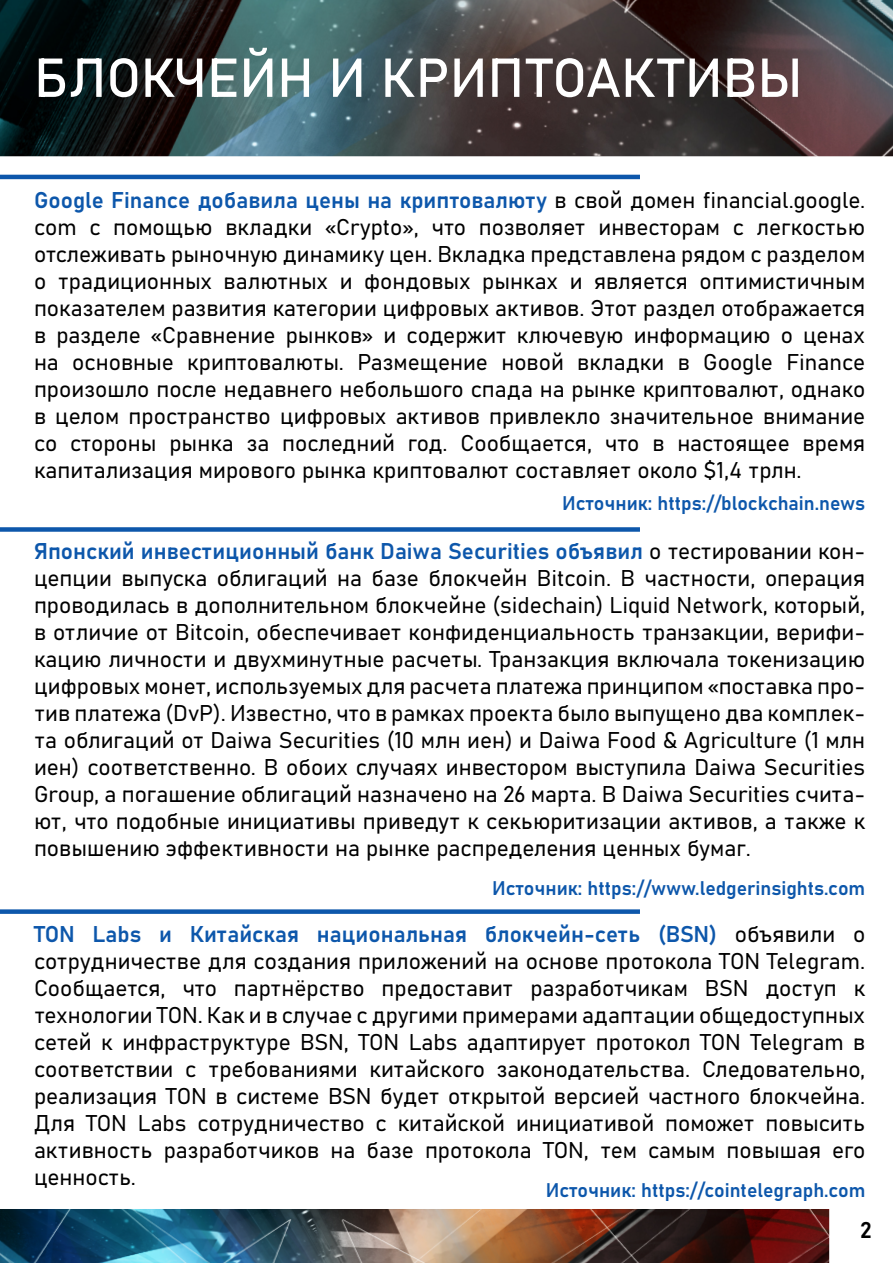
<style>
.page{position:relative;width:893px;height:1263px;background:#fff}
.page>*{position:absolute;margin:0;border:0;box-sizing:border-box;transform-origin:0 0}
.t1{font:54px "Bahnschrift";color:#fff}
.t2{font:22.5px/27px "Bahnschrift";color:#000;text-align:justify}
.t3{font:19.5px "Bahnschrift";color:#0d57ab}
.s1{color:#0d57ab}
</style>
<div class="page">
<img style="left:0;top:0;width:893px;height:156px">
<img style="left:0;top:1209px;width:829px;height:54px">
<hr style="left:0;top:175px;width:640px;height:4px;background:#0d57ab">
<div style="left:0;top:909px;width:640px;height:5px;background:#0d57ab"></div>
<div style="left:0;top:527px;width:640px;height:5px;background:#0d57ab"></div>
<h1 class="t1" style="left:34px;top:37px;width:770px">БЛОКЧЕЙН И КРИПТОАКТИВЫ</h1>
<p class="t2" style="left:34px;top:185px;width:833px"><span class="s1">Google Finance добавила цены на криптовалюту</span> в свой домен financial.google. com с помощью вкладки «Crypto», что позволяет инвесторам с легкостью отслеживать рыночную динамику цен. Вкладка представлена рядом с разделом о традиционных валютных и фондовых рынках и является оптимистичным показателем развития категории цифровых активов. Этот раздел отображается в разделе «Сравнение рынков» и содержит ключевую информацию о ценах на основные криптовалюты. Размещение новой вкладки в Google Finance произошло после недавнего небольшого спада на рынке криптовалют, однако в целом пространство цифровых активов привлекло значительное внимание со стороны рынка за последний год. Сообщается, что в настоящее время капитализация мирового рынка криптовалют составляет около $1,4 трлн.</p>
<p class="t3" style="left:562px;top:488px;width:305px">Источник: https://blockchain.news</p>
<p class="t2" style="left:34px;top:536px;width:833px"><span class="s1">Японский инвестиционный банк Daiwa Securities объявил</span> о тестировании кон&shy;цепции выпуска облигаций на базе блокчейн Bitcoin. В частности, операция проводилась в дополнительном блокчейне (sidechain) Liquid Network, который, в отличие от Bitcoin, обеспечивает конфиденциальность транзакции, верифи&shy;кацию личности и двухминутные расчеты. Транзакция включала токенизацию цифровых монет, используемых для расчета платежа принципом «поставка про&shy;тив платежа (DvP). Известно, что в рамках проекта было выпущено два комплек&shy;та облигаций от Daiwa Securities (10 млн иен) и Daiwa Food &amp; Agriculture (1 млн иен) соответственно. В обоих случаях инвестором выступила Daiwa Securities Group, а погашение облигаций назначено на 26 марта. В Daiwa Securities счита&shy;ют, что подобные инициативы приведут к секьюритизации активов, а также к повышению эффективности на рынке распределения ценных бумаг.</p>
<p class="t3" style="left:492px;top:873px;width:375px">Источник: https://www.ledgerinsights.com</p>
<p class="t2" style="left:34px;top:919px;width:833px"><span class="s1">TON Labs и Китайская национальная блокчейн-сеть (BSN)</span> объявили о сотрудничестве для создания приложений на основе протокола TON Telegram.<br>Сообщается, что партнёрство предоставит разработчикам BSN доступ к технологии TON. Как и в случае с другими примерами адаптации общедоступных сетей к инфраструктуре BSN, TON Labs адаптирует протокол TON Telegram в соответствии с требованиями китайского законодательства. Следовательно, реализация TON в системе BSN будет открытой версией частного блокчейна.<br>Для TON Labs сотрудничество с китайской инициативой поможет повысить активность разработчиков на базе протокола TON, тем самым повышая его ценность.</p>
<p class="t3" style="left:546px;top:1175px;width:321px">Источник: https://cointelegraph.com</p>
<p class="t2" style="left:860px;top:1215px;width:13px">2</p>
</div>
